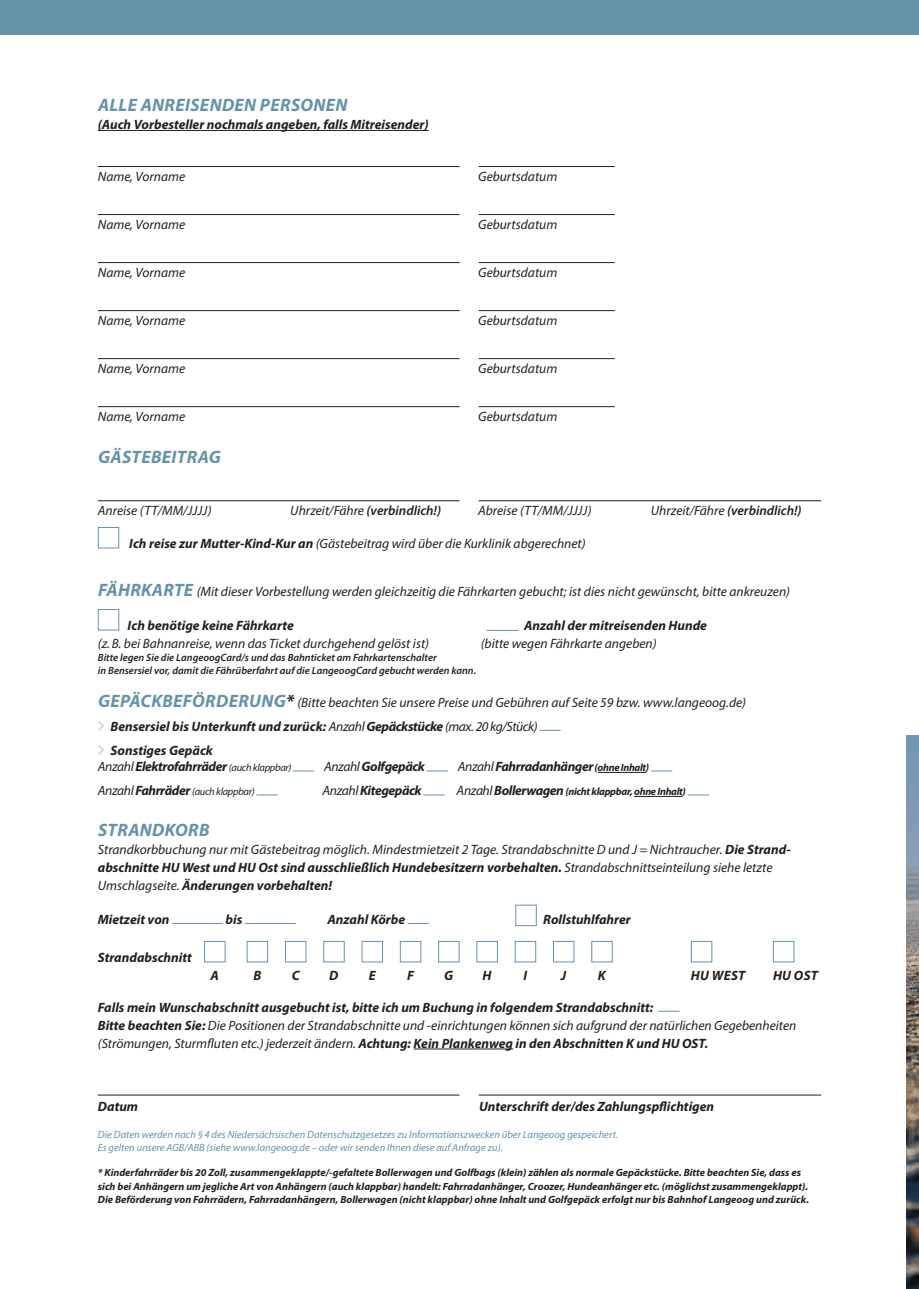
<style>
.page{position:relative;width:919px;height:1289px;background:#fff}
.page>*{position:absolute;margin:0;border:0;box-sizing:border-box;transform-origin:0 0}
.t1{font:italic 700 18px "Myriad Pro";letter-spacing:.02em;color:#6393a7}
.t2{font:italic 13.5px/18px "Myriad Pro";color:#21201c}
.t3{font:italic 700 13.5px "Myriad Pro";color:#21201c}
.t4{font:italic 700 13.5px "Myriad Pro";letter-spacing:-.03em;color:#21201c}
.t5{font:italic 600 13.5px "Myriad Pro";color:#21201c}
.t6{font:italic 700 10.5px/13.5px "Myriad Pro";color:#21201c}
.t7{font:italic 10.5px/13.5px "Myriad Pro";color:#6393a7}
.t8{font:italic 600 10.5px/12.6px "Myriad Pro";color:#21201c}
.t9{font:italic 700 10.5px "Myriad Pro";letter-spacing:-.03em;color:#21201c}
.t10{font:italic 10.5px "Myriad Pro";letter-spacing:-.03em;color:#21201c}
.s1{font-weight:400}
.s2{font-weight:700}
.s3{font-weight:700;font-size:18px;color:#6393a7}
.s4{font-weight:700;font-size:18px}
.s5{font-weight:400;font-size:10.5px}
.s6{font-size:10.5px}
.s7{font-size:13.5px}
.s8{font-weight:700;font-size:13.5px}
.s9{font-weight:400;font-size:13.5px}
</style>
<div class="page">
<hr style="left:98px;top:130px;width:331px;height:1px;background:#21201c">
<hr style="left:413px;top:1048px;width:100px;height:1px;background:#21201c">
<div style="left:98px;top:527px;width:21px;height:21px;border:1px solid #6393a7"></div>
<div style="left:98px;top:609px;width:21px;height:21px;border:1px solid #6393a7"></div>
<svg style="left:98px;top:721px;width:6px;height:9px"></svg>
<svg style="left:539px;top:730px;width:21px;height:1px"></svg>
<svg style="left:98px;top:745px;width:6px;height:9px"></svg>
<hr style="left:172px;top:923px;width:51px;height:1px;background:#6393a7">
<hr style="left:245px;top:923px;width:51px;height:1px;background:#6393a7">
<svg style="left:408px;top:923px;width:21px;height:1px"></svg>
<div style="left:515px;top:904px;width:21px;height:22px;border:1px solid #6393a7"></div>
<div style="left:204px;top:941px;width:21px;height:21px;border:1px solid #6393a7"></div>
<div style="left:247px;top:941px;width:21px;height:21px;border:1px solid #6393a7"></div>
<div style="left:285px;top:941px;width:21px;height:21px;border:1px solid #6393a7"></div>
<div style="left:323px;top:941px;width:21px;height:21px;border:1px solid #6393a7"></div>
<div style="left:361px;top:941px;width:22px;height:21px;border:1px solid #6393a7"></div>
<div style="left:400px;top:941px;width:21px;height:21px;border:1px solid #6393a7"></div>
<div style="left:438px;top:941px;width:21px;height:21px;border:1px solid #6393a7"></div>
<div style="left:476px;top:941px;width:21px;height:21px;border:1px solid #6393a7"></div>
<div style="left:514px;top:941px;width:22px;height:21px;border:1px solid #6393a7"></div>
<div style="left:553px;top:941px;width:21px;height:21px;border:1px solid #6393a7"></div>
<div style="left:591px;top:941px;width:21px;height:21px;border:1px solid #6393a7"></div>
<div style="left:691px;top:941px;width:21px;height:21px;border:1px solid #6393a7"></div>
<div style="left:773px;top:941px;width:21px;height:21px;border:1px solid #6393a7"></div>
<svg style="left:658px;top:1010px;width:21px;height:1px"></svg>
<hr style="left:98px;top:166px;width:361px;height:1px;background:#21201c">
<hr style="left:478px;top:166px;width:136px;height:1px;background:#21201c">
<hr style="left:98px;top:214px;width:361px;height:1px;background:#21201c">
<hr style="left:478px;top:214px;width:136px;height:1px;background:#21201c">
<hr style="left:98px;top:262px;width:361px;height:1px;background:#21201c">
<hr style="left:478px;top:262px;width:136px;height:1px;background:#21201c">
<hr style="left:98px;top:310px;width:361px;height:1px;background:#21201c">
<hr style="left:478px;top:310px;width:136px;height:1px;background:#21201c">
<hr style="left:98px;top:358px;width:361px;height:1px;background:#21201c">
<hr style="left:478px;top:358px;width:136px;height:1px;background:#21201c">
<hr style="left:98px;top:406px;width:361px;height:1px;background:#21201c">
<hr style="left:478px;top:406px;width:136px;height:1px;background:#21201c">
<hr style="left:98px;top:500px;width:361px;height:1px;background:#21201c">
<hr style="left:478px;top:500px;width:343px;height:1px;background:#21201c">
<hr style="left:98px;top:1094px;width:361px;height:1px;background:#21201c">
<hr style="left:478px;top:1094px;width:343px;height:1px;background:#21201c">
<hr style="left:486px;top:630px;width:32px;height:1px;background:#6393a7">
<hr style="left:597px;top:772px;width:49px;height:1px;background:#21201c">
<hr style="left:634px;top:796px;width:48px;height:1px;background:#21201c">
<svg style="left:293px;top:770px;width:21px;height:1px"></svg>
<svg style="left:426px;top:770px;width:22px;height:1px"></svg>
<svg style="left:651px;top:770px;width:21px;height:1px"></svg>
<svg style="left:256px;top:794px;width:22px;height:1px"></svg>
<svg style="left:423px;top:794px;width:21px;height:1px"></svg>
<svg style="left:687px;top:794px;width:21px;height:1px"></svg>
<div style="left:0;top:0;width:918px;height:34px;background:#6393a7"></div>
<img style="left:906px;top:736px;width:12px;height:552px">
<p class="t1" style="left:98px;top:93px;width:251px">ALLE ANREISENDEN PERSONEN</p>
<p class="t3" style="left:98px;top:116px;width:332px">(Auch Vorbesteller nochmals angeben, falls Mitreisender)</p>
<p class="t2" style="left:98px;top:167px;width:89px">Name, Vorname</p>
<p class="t2" style="left:478px;top:167px;width:81px">Geburtsdatum</p>
<p class="t2" style="left:98px;top:215px;width:89px">Name, Vorname</p>
<p class="t2" style="left:478px;top:215px;width:81px">Geburtsdatum</p>
<p class="t2" style="left:98px;top:263px;width:89px">Name, Vorname</p>
<p class="t2" style="left:478px;top:263px;width:81px">Geburtsdatum</p>
<p class="t2" style="left:98px;top:311px;width:89px">Name, Vorname</p>
<p class="t2" style="left:478px;top:311px;width:81px">Geburtsdatum</p>
<p class="t2" style="left:98px;top:359px;width:89px">Name, Vorname</p>
<p class="t2" style="left:478px;top:359px;width:81px">Geburtsdatum</p>
<p class="t2" style="left:98px;top:407px;width:89px">Name, Vorname</p>
<p class="t2" style="left:478px;top:407px;width:81px">Geburtsdatum</p>
<p class="t1" style="left:98px;top:445px;width:124px">GÄSTEBEITRAG</p>
<p class="t2" style="left:98px;top:501px;width:115px">Anreise (TT/MM/JJJJ)</p>
<p class="t5" style="left:290px;top:502px;width:152px"><span class="s1">Uhrzeit/Fähre</span> (verbindlich!)</p>
<p class="t2" style="left:478px;top:501px;width:115px">Abreise (TT/MM/JJJJ)</p>
<p class="t5" style="left:650px;top:502px;width:152px"><span class="s1">Uhrzeit/Fähre</span> (verbindlich!)</p>
<p class="t2" style="left:129px;top:534px;width:458px"><span class="s2">Ich reise zur Mutter-Kind-Kur an</span> (Gästebeitrag wird über die Kurklinik abgerechnet)</p>
<p class="t2" style="left:98px;top:582px;width:693px"><span class="s3">FÄHRKARTE</span> (Mit dieser Vorbestellung werden gleichzeitig die Fährkarten gebucht; ist dies nicht gewünscht, bitte ankreuzen)</p>
<p class="t3" style="left:128px;top:617px;width:168px">Ich benötige keine Fährkarte</p>
<p class="t3" style="left:524px;top:617px;width:184px">Anzahl der mitreisenden Hunde</p>
<p class="t2" style="left:98px;top:634px;width:333px">(z.B. bei Bahnanreise, wenn das Ticket durchgehend gelöst ist)</p>
<p class="t2" style="left:480px;top:634px;width:177px">(bitte wegen Fährkarte angeben)</p>
<p class="t8" style="left:98px;top:651px;width:380px">Bitte legen Sie die LangeoogCard/s und das Bahnticket am Fahrkartenschalter<br>in Bensersiel vor, damit die Fährüberfahrt auf die LangeoogCard gebucht werden kann.</p>
<p class="t2" style="left:98px;top:693px;width:649px"><span class="s3">GEPÄCKBEFÖRDERUNG</span><span class="s4">*</span> (Bitte beachten Sie unsere Preise und Gebühren auf Seite 59 bzw. www.langeoog.de)</p>
<p class="t3" style="left:111px;top:717px;width:428px">Bensersiel bis Unterkunft und zurück: <span class="s1">Anzahl</span> Gepäckstücke <span class="s1">(max. 20 kg/Stück)</span></p>
<p class="t3" style="left:111px;top:741px;width:104px">Sonstiges Gepäck</p>
<p class="t4" style="left:98px;top:758px;width:195px"><span class="s1">Anzahl</span> Elektrofahrräder <span class="s5">(auch klappbar)</span></p>
<p class="t4" style="left:324px;top:758px;width:102px"><span class="s1">Anzahl</span> Golfgepäck</p>
<p class="t4" style="left:458px;top:758px;width:193px"><span class="s1">Anzahl</span> Fahrradanhänger <span class="s6">(ohne Inhalt)</span></p>
<p class="t10" style="left:98px;top:785px;width:158px"><span class="s7">Anzahl</span> <span class="s8">Fahrräder</span> (auch klappbar)</p>
<p class="t4" style="left:322px;top:782px;width:101px"><span class="s1">Anzahl</span> Kitegepäck</p>
<p class="t9" style="left:456px;top:785px;width:231px"><span class="s9">Anzahl</span> <span class="s7">Bollerwagen</span> (nicht klappbar, ohne Inhalt)</p>
<p class="t1" style="left:98px;top:818px;width:113px">STRANDKORB</p>
<p class="t2" style="left:98px;top:840px;width:694px">Strandkorbbuchung nur mit Gästebeitrag möglich. Mindestmietzeit 2 Tage. Strandabschnitte D und J = Nichtraucher. <span class="s2">Die Strand&shy;abschnitte HU West und HU Ost sind ausschließlich Hundebesitzern vorbehalten.</span> Strandabschnittseinteilung siehe letzte<br>Umschlagseite. <span class="s2">Änderungen vorbehalten!</span></p>
<p class="t3" style="left:98px;top:910px;width:73px">Mietzeit von</p>
<p class="t3" style="left:225px;top:910px;width:18px">bis</p>
<p class="t3" style="left:327px;top:910px;width:79px">Anzahl Körbe</p>
<p class="t3" style="left:543px;top:910px;width:89px">Rollstuhlfahrer</p>
<p class="t3" style="left:98px;top:949px;width:95px">Strandabschnitt</p>
<p class="t3" style="left:210px;top:967px;width:10px">A</p>
<p class="t3" style="left:253px;top:967px;width:9px">B</p>
<p class="t3" style="left:292px;top:967px;width:9px">C</p>
<p class="t3" style="left:329px;top:967px;width:11px">D</p>
<p class="t3" style="left:368px;top:967px;width:8px">E</p>
<p class="t3" style="left:407px;top:967px;width:8px">F</p>
<p class="t3" style="left:444px;top:967px;width:11px">G</p>
<p class="t3" style="left:482px;top:967px;width:10px">H</p>
<p class="t3" style="left:523px;top:967px;width:5px">I</p>
<p class="t3" style="left:561px;top:967px;width:7px">J</p>
<p class="t3" style="left:598px;top:967px;width:9px">K</p>
<p class="t3" style="left:691px;top:967px;width:56px">HU WEST</p>
<p class="t3" style="left:773px;top:967px;width:46px">HU OST</p>
<p class="t3" style="left:98px;top:998px;width:557px">Falls mein Wunschabschnitt ausgebucht ist, bitte ich um Buchung in folgendem Strandabschnitt:</p>
<p class="t2" style="left:98px;top:1015px;width:700px"><span class="s2">Bitte beachten Sie:</span> Die Positionen der Strandabschnitte und -einrichtungen können sich aufgrund der natürlichen Gegebenheiten (Strömungen, Sturmfluten etc.) jederzeit ändern. <span class="s2">Achtung: Kein Plankenweg in den Abschnitten K und HU OST.</span></p>
<p class="t3" style="left:98px;top:1097px;width:42px">Datum</p>
<p class="t3" style="left:479px;top:1097px;width:236px">Unterschrift der/des Zahlungspflichtigen</p>
<p class="t7" style="left:98px;top:1127px;width:522px">Die Daten werden nach §4 des Niedersächsischen Datenschutzgesetzes zu Informationszwecken über Langeoog gespeichert.<br>Es gelten unsere AGB/ABB (siehe www.langeoog.de – oder wir senden Ihnen diese auf Anfrage zu).</p>
<p class="t6" style="left:98px;top:1165px;width:712px">* Kinderfahrräder bis 20 Zoll, zusammengeklappte/-gefaltete Bollerwagen und Golfbags (klein) zählen als normale Gepäckstücke. Bitte beachten Sie, dass es sich bei Anhängern um jegliche Art von Anhängern (auch klappbar) handelt: Fahrradanhänger, Croozer, Hundeanhänger etc. (möglichst zusammengeklappt).<br>Die Beförderung von Fahrrädern, Fahrradanhängern, Bollerwagen (nicht klappbar) ohne Inhalt und Golfgepäck erfolgt nur bis Bahnhof Langeoog und zurück.</p>
</div>
